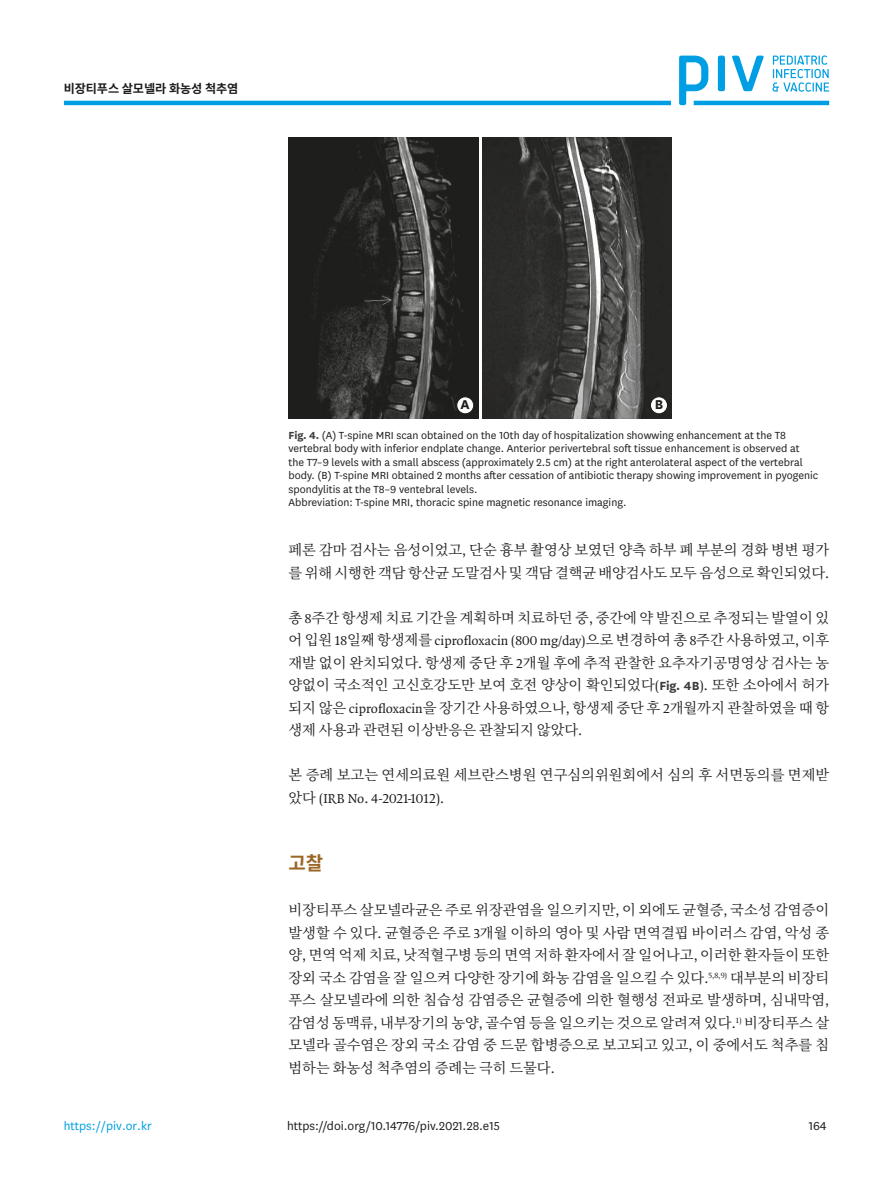
<style>
.page{position:relative;width:893px;height:1191px;background:#fff}
.page>*{position:absolute;margin:0;border:0;box-sizing:border-box;transform-origin:0 0}
.body_title1{font:700 18.9px "Source Han Sans K";color:#9b6625}
.t1{font:700 15px "National";color:#1d1d1b}
.body_p{font:14.25px/22.5px "Source Han Serif K";color:#1d1d1b}
.body_p_first{font:14.25px/22.5px "Source Han Serif K";color:#1d1d1b;text-align:justify}
.body_p-2{font:13.8px "Quadraat OT";color:#1d1d1b}
.doi_running_footer{font:13.5px "National";color:#1d1d1b}
.t2{font:13.5px "National";color:#009fe3}
.alt-title-type{font:700 12.15px "Source Han Sans K";letter-spacing:-.01em;color:#1d1d1b}
.fig_caption{font:12px/13.5px "National";color:#1d1d1b}
.s1{font-weight:700;color:#3d3d3c}
.s2{font-family:"Quadraat OT";font-size:13.8px}
.s3{font-family:"Source Han Serif K";font-size:14.25px}
.s4{font-family:"National";font-weight:700;font-size:13.8px;color:#3d3d3c}
</style>
<div class="page">
<hr style="left:64px;top:101px;width:607px;height:4px;background:#009fe3">
<hr style="left:694px;top:101px;width:135px;height:4px;background:#009fe3">
<svg style="left:772px;top:55px;width:57px;height:37px"></svg>
<svg style="left:679px;top:56px;width:85px;height:49px"></svg>
<img style="left:289px;top:137px;width:189px;height:281px">
<img style="left:482px;top:137px;width:190px;height:281px">
<div style="left:650px;top:397px;width:17px;height:17px;background:#fff;border-radius:50%"></div>
<div style="left:650px;top:396px;width:18px;height:18px;border:1px solid #1d1d1b;border-radius:50%"></div>
<div style="left:457px;top:397px;width:17px;height:17px;background:#fff;border-radius:50%"></div>
<div style="left:456px;top:396px;width:18px;height:18px;border:1px solid #1d1d1b;border-radius:50%"></div>
<p class="alt-title-type" style="left:64px;top:81px;width:176px">비장티푸스 살모넬라 화농성 척추염</p>
<p class="t2" style="left:64px;top:1116px;width:90px">https://piv.or.kr</p>
<p class="t1" style="left:461px;top:394px;width:11px">A</p>
<p class="t1" style="left:655px;top:394px;width:10px">B</p>
<p class="fig_caption" style="left:289px;top:428px;width:531px"><span class="s1">Fig. 4.</span> (A) T-spine MRI scan obtained on the 10th day of hospitalization showwing enhancement at the T8 vertebral body with inferior endplate change. Anterior perivertebral soft tissue enhancement is observed at<br>the T7–9 levels with a small abscess (approximately 2.5 cm) at the right anterolateral aspect of the vertebral body. (B) T-spine MRI obtained 2 months after cessation of antibiotic therapy showing improvement in pyogenic spondylitis at the T8–9 ventebral levels.<br>Abbreviation: T-spine MRI, thoracic spine magnetic resonance imaging.</p>
<p class="body_p" style="left:289px;top:539px;width:542px">페론 감마 검사는 음성이었고<span class="s2">,</span> 단순 흉부 촬영상 보였던 양측 하부 폐 부분의 경화 병변 평가 를 위해 시행한 객담 항산균 도말검사 및 객담 결핵균 배양검사도 모두 음성으로 확인되었다<span class="s2">.</span></p>
<p class="body_p" style="left:289px;top:606px;width:542px">총 <span class="s2">8</span>주간 항생제 치료 기간을 계획하며 치료하던 중<span class="s2">,</span> 중간에 약 발진으로 추정되는 발열이 있</p>
<p class="body_p-2" style="left:289px;top:631px;width:542px"><span class="s3">어 입원</span> 18<span class="s3">일째 항생제를</span> ciprofloxacin (800 mg/day)<span class="s3">으로 변경하여 총</span> 8<span class="s3">주간 사용하였고</span>, <span class="s3">이후</span></p>
<p class="body_p" style="left:289px;top:651px;width:542px;text-align:justify">재발 없이 완치되었다<span class="s2">.</span> 항생제 중단 후 <span class="s2">2</span>개월 후에 추적 관찰한 요추자기공명영상 검사는 농 양없이 국소적인 고신호강도만 보여 호전 양상이 확인되었다<span class="s2">(</span><span class="s4">Fig. 4B</span><span class="s2">).</span> 또한 소아에서 허가 되지 않은 <span class="s2">ciprofloxacin</span>을 장기간 사용하였으나<span class="s2">,</span> 항생제 중단 후 <span class="s2">2</span>개월까지 관찰하였을 때 항 생제 사용과 관련된 이상반응은 관찰되지 않았다<span class="s2">.</span></p>
<p class="body_p" style="left:289px;top:764px;width:542px">본 증례 보고는 연세의료원 세브란스병원 연구심의위원회에서 심의 후 서면동의를 면제받</p>
<p class="body_p-2" style="left:289px;top:789px;width:157px"><span class="s3">았다</span> (IRB No. 4-2021-1012).</p>
<p class="body_title1" style="left:289px;top:852px;width:36px">고찰</p>
<p class="body_p_first" style="left:289px;top:899px;width:542px">비장티푸스 살모넬라균은 주로 위장관염을 일으키지만<span class="s2">,</span> 이 외에도 균혈증<span class="s2">,</span> 국소성 감염증이 발생할 수 있다<span class="s2">.</span> 균혈증은 주로 <span class="s2">3</span>개월 이하의 영아 및 사람 면역결핍 바이러스 감염<span class="s2">,</span> 악성 종 양<span class="s2">,</span> 면역 억제 치료<span class="s2">,</span> 낫적혈구병 등의 면역 저하 환자에서 잘 일어나고<span class="s2">,</span> 이러한 환자들이 또한 장외 국소 감염을 잘 일으켜 다양한 장기에 화농 감염을 일으킬 수 있다<span class="s2">.</span><sup>5,8,9)</sup> 대부분의 비장티 푸스 살모넬라에 의한 침습성 감염증은 균혈증에 의한 혈행성 전파로 발생하며<span class="s2">,</span> 심내막염<span class="s2">, </span>감염성 동맥류<span class="s2">,</span> 내부장기의 농양<span class="s2">,</span> 골수염 등을 일으키는 것으로 알려져 있다<span class="s2">.</span><sup>1)</sup> 비장티푸스 살 모넬라 골수염은 장외 국소 감염 중 드문 합병증으로 보고되고 있고<span class="s2">,</span> 이 중에서도 척추를 침 범하는 화농성 척추염의 증례는 극히 드물다<span class="s2">.</span></p>
<p class="doi_running_footer" style="left:287px;top:1116px;width:214px">https://doi.org/10.14776/piv.2021.28.e15</p>
<p class="doi_running_footer" style="left:809px;top:1116px;width:19px">164</p>
</div>
